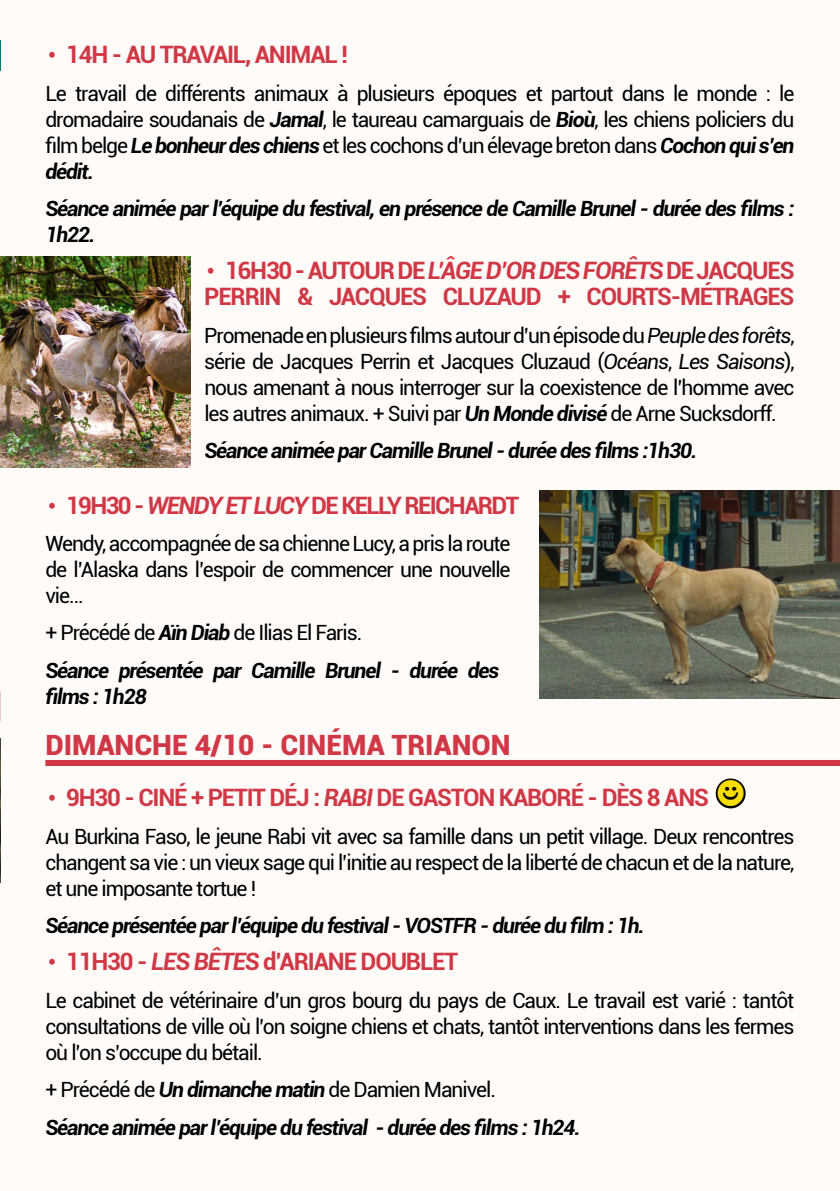
<style>
.page{position:relative;width:840px;height:1191px;background:#fff}
.page>*{position:absolute;margin:0;border:0;box-sizing:border-box;transform-origin:0 0}
.t1{font:900 28px "Roboto";color:#d03847}
.t2{font:700 24px/26px "Roboto";letter-spacing:-.05em;color:#d03847}
.t3{font:700 24px "Roboto";letter-spacing:-.07em;color:#d03847}
.t4{font:21px/26px "Roboto";letter-spacing:-.05em;color:#000;text-align:justify}
.t5{font:italic 700 21px/37.4px "Roboto";letter-spacing:-.05em;color:#000}
.s1{font-family:"Andale Mono";font-weight:400}
.s2{font-weight:700;font-style:italic}
.s3{font-style:italic}
.s4{font-weight:400;font-style:normal}
.s5{font-family:"Helvetica";font-weight:400;font-size:36px;color:#f8dd00}
</style>
<div class="page">
<div style="left:0;top:0;width:839px;height:1191px;background:#fefbf8"></div>
<hr style="left:0;top:41px;width:1px;height:30px;background:#00806a">
<img style="left:0;top:738px;width:1px;height:145px">
<svg style="left:715px;top:778px;width:31px;height:31px"></svg>
<div style="left:45px;top:760px;width:794px;height:6px;background:#d03847"></div>
<img style="left:539px;top:490px;width:300px;height:209px">
<img style="left:0;top:256px;width:190px;height:211px">
<p class="t2" style="left:45px;top:41px;width:304px"><span class="s1">•</span> 14H - AU TRAVAIL, ANIMAL !</p>
<p class="t4" style="left:45px;top:79px;width:750px">Le travail de différents animaux à plusieurs époques et partout dans le monde : le dromadaire soudanais de <span class="s2">Jamal</span>, le taureau camarguais de <span class="s2">Bioù</span>, les chiens policiers du film belge <span class="s2">Le bonheur des chiens</span> et les cochons d’un élevage breton dans <span class="s2">Cochon qui s’en dédit.</span></p>
<p class="t5" style="left:45px;top:195px;width:750px;line-height:26px">Séance animée par l’équipe du festival, en présence de Camille Brunel - durée des films :<br>1h22.</p>
<p class="t2" style="left:204px;top:257px;width:591px"><span class="s1">•</span> 16H30 - AUTOUR DE <span class="s3">L’ÂGE D’OR DES FORÊTS</span> DE JACQUES<br>PERRIN &amp; JACQUES CLUZAUD + COURTS-MÉTRAGES</p>
<p class="t4" style="left:204px;top:321px;width:591px">Promenade en plusieurs films autour d’un épisode du <span class="s3">Peuple des forêts</span>, série de Jacques Perrin et Jacques Cluzaud (<span class="s3">Océans</span>, <span class="s3">Les Saisons</span>), nous amenant à nous interroger sur la coexistence de l’homme avec les autres animaux. + Suivi par <span class="s2">Un Monde divisé</span> de Arne Sucksdorff.</p>
<p class="t5" style="left:204px;top:431px;width:494px">Séance animée par Camille Brunel - durée des films :1h30.</p>
<p class="t3" style="left:45px;top:488px;width:475px"><span class="s1">•</span> 19H30 - <span class="s3">WENDY ET LUCY</span> DE KELLY REICHARDT</p>
<p class="t4" style="left:45px;top:529px;width:466px">Wendy, accompagnée de sa chienne Lucy, a pris la route de l’Alaska dans l’espoir de commencer une nouvelle vie...</p>
<p class="t5" style="left:45px;top:613px;width:455px"><span class="s4">+ Précédé de</span> Aïn Diab <span class="s4">de Ilias El Faris.<br></span>Séance présentée par Camille Brunel - durée des</p>
<p class="t5" style="left:45px;top:676px;width:103px">films : 1h28</p>
<h1 class="t1" style="left:45px;top:725px;width:466px">DIMANCHE 4/10 - CINÉMA TRIANON</h1>
<p class="t2" style="left:45px;top:784px;width:699px"><span class="s1">•</span> 9H30 - CINÉ + PETIT DÉJ : <span class="s3">RABI</span> DE GASTON KABORÉ - DÈS 8 ANS <span class="s5">☻</span></p>
<p class="t4" style="left:45px;top:822px;width:750px">Au Burkina Faso, le jeune Rabi vit avec sa famille dans un petit village. Deux rencontres changent sa vie : un vieux sage qui l’initie au respect de la liberté de chacun et de la nature, et une imposante tortue !</p>
<p class="t5" style="left:45px;top:906px;width:600px">Séance présentée par l’équipe du festival - VOSTFR - durée du film : 1h.</p>
<p class="t2" style="left:45px;top:948px;width:414px"><span class="s1">•</span> 11H30 - <span class="s3">LES BÊTES</span> d’ARIANE DOUBLET</p>
<p class="t4" style="left:45px;top:986px;width:750px">Le cabinet de vétérinaire d’un gros bourg du pays de Caux. Le travail est varié : tantôt consultations de ville où l’on soigne chiens et chats, tantôt interventions dans les fermes où l’on s’occupe du bétail.</p>
<p class="t5" style="left:45px;top:1070px;width:536px"><span class="s4">+ Précédé de</span> Un dimanche matin <span class="s4">de Damien Manivel.<br></span>Séance animée par l’équipe du festival - durée des films : 1h24.</p>
</div>
